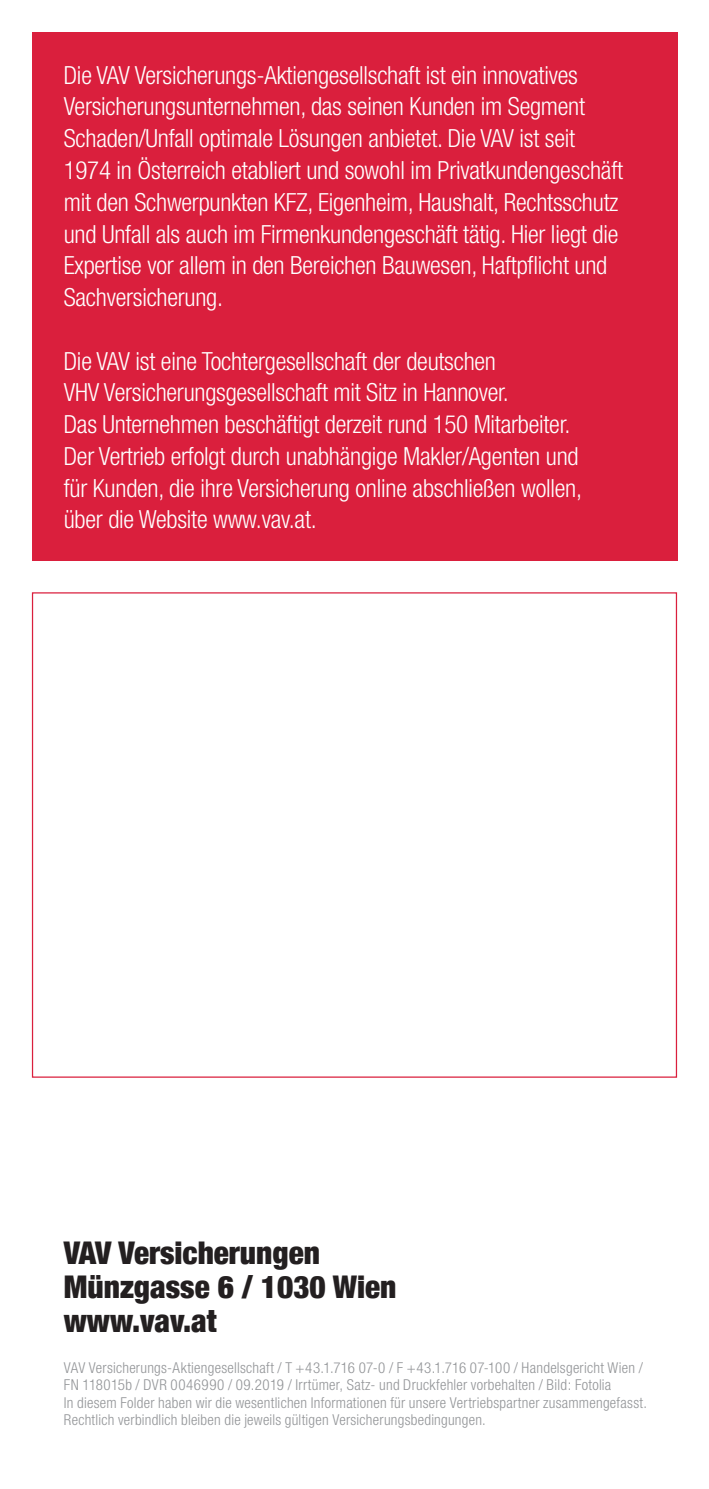
<style>
.page{position:relative;width:709px;height:1489px;background:#fff}
.page>*{position:absolute;margin:0;border:0;box-sizing:border-box;transform-origin:0 0}
.t1{font:900 condensed 31.25px/33.8px "Helvetica Neue";color:#231f20}
.t2{font:300 condensed 25px/31.8px "Helvetica Neue";letter-spacing:-.01em;color:#fff}
.t3{font:300 condensed 15px/17.5px "Helvetica Neue";letter-spacing:.015em;color:#939598}
</style>
<div class="page">
<div style="left:32px;top:32px;width:645px;height:528px;background:#da1f3d"></div>
<p class="t2" style="left:64px;top:59px;width:561px">Die VAV Versicherungs-Aktiengesellschaft ist ein innovatives Versicherungsunternehmen, das seinen Kunden im Segment Schaden/Unfall optimale Lösungen anbietet. Die VAV ist seit 1974 in Österreich etabliert und sowohl im Privatkundengeschäft mit den Schwerpunkten KFZ, Eigenheim, Haushalt, Rechtsschutz und Unfall als auch im Firmenkundengeschäft tätig. Hier liegt die Expertise vor allem in den Bereichen Bauwesen, Haftpflicht und Sachversicherung.</p>
<p class="t2" style="left:64px;top:345px;width:520px">Die VAV ist eine Tochtergesellschaft der deutschen<br>VHV Versicherungsgesellschaft mit Sitz in Hannover.<br>Das Unternehmen beschäftigt derzeit rund 150 Mitarbeiter.<br>Der Vertrieb erfolgt durch unabhängige Makler/Agenten und für Kunden, die ihre Versicherung online abschließen wollen, über die Website www.vav.at.</p>
<p class="t1" style="left:64px;top:1234px;width:334px">VAV Versicherungen<br>Münzgasse 6 / 1030 Wien www.vav.at</p>
<p class="t3" style="left:64px;top:1358px;width:584px">VAV Versicherungs-Aktiengesellschaft / T +43.1.716 07-0 / F +43.1.716 07-100 / Handelsgericht Wien / FN 118015b / DVR 0046990 / 09.2019 / Irrtümer, Satz- und Druckfehler vorbehalten / Bild: Fotolia<br>In diesem Folder haben wir die wesentlichen Informationen für unsere Vertriebspartner zusammengefasst.<br>Rechtlich verbindlich bleiben die jeweils gültigen Versicherungsbedingungen.</p>
</div>
